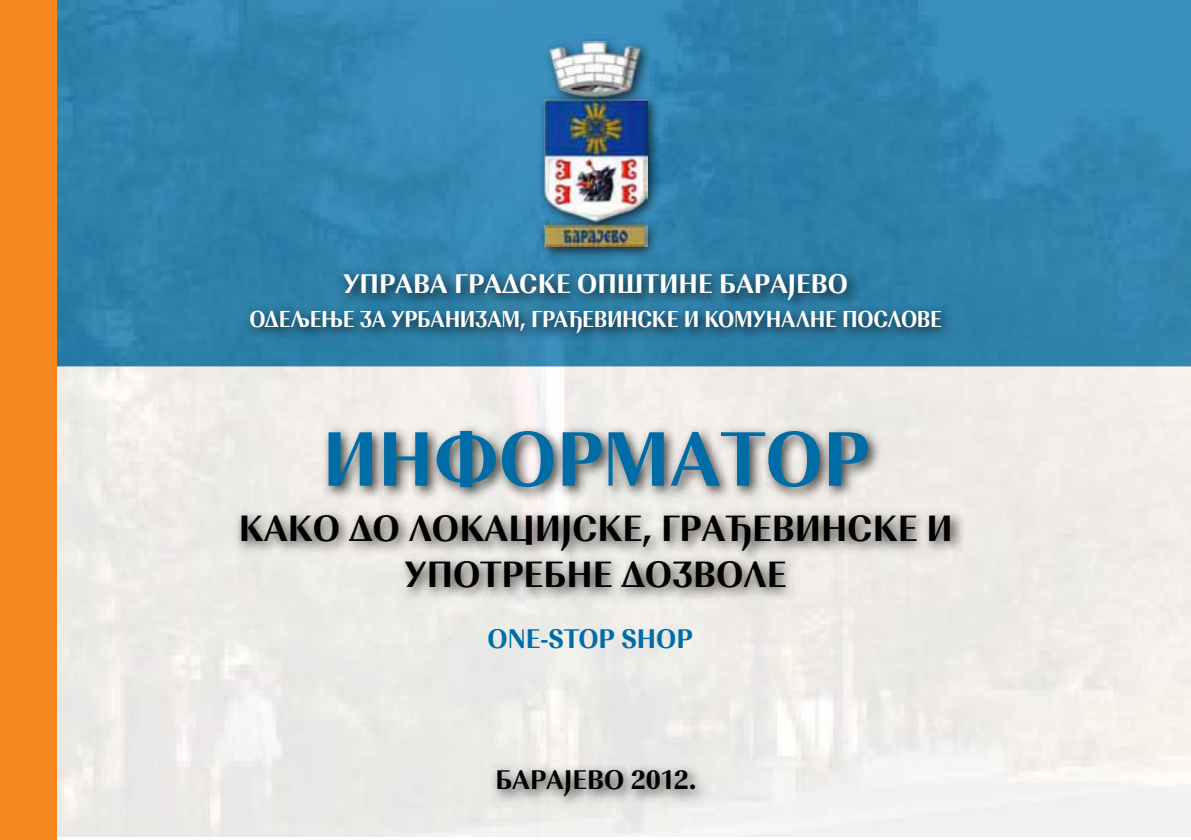
<style>
.page{position:relative;width:1191px;height:840px;background:#fff}
.page>*{position:absolute;margin:0;border:0;box-sizing:border-box;transform-origin:0 0}
.t1{font:80px "NK165";color:#006ca5;scale:.93 1}
.t2{font:38px/46px "NK165";color:#000;text-align:center;scale:.93 1}
.t3{font:28px "NK165";color:#fff;scale:.93 1}
.t4{font:28px "NK165";color:#000;scale:.93 1}
.t5{font:28px "NK165";color:#006ca5;scale:.93 1}
.t6{font:24px "NK165";letter-spacing:-.01em;color:#fff;scale:.87 1}
</style>
<div class="page">
<img style="left:57px;top:0;width:1134px;height:366px">
<div style="left:0;top:0;width:57px;height:839px;background:#f6861f"></div>
<img style="left:336px;top:266px;width:524px;height:37px">
<img style="left:537px;top:35px;width:123px;height:225px">
<img style="left:544px;top:42px;width:103px;height:204px">
<img style="left:321px;top:423px;width:562px;height:79px">
<img style="left:243px;top:303px;width:711px;height:43px">
<img style="left:234px;top:508px;width:731px;height:94px">
<p class="t3" style="left:343px;top:266px;width:544px">УПРАВА ГРАДСКЕ ОПШТИНЕ БАРАЈЕВО</p>
<p class="t6" style="left:249px;top:305px;width:797px">ОДЕЉЕЊЕ ЗА УРБАНИЗАМ, ГРАЂЕВИНСКЕ И КОМУНАЛНЕ ПОСЛОВЕ</p>
<h1 class="t1" style="left:322px;top:411px;width:589px">ИНФОРМАТОР</h1>
<h2 class="t2" style="left:239px;top:505px;width:769px">КАКО ДО ЛОКАЦИЈСКЕ, ГРАЂЕВИНСКЕ И<br>УПОТРЕБНЕ ДОЗВОЛЕ</h2>
<p class="t5" style="left:487px;top:621px;width:222px">ONE-STOP SHOP</p>
<p class="t4" style="left:495px;top:762px;width:217px">БАРАЈЕВО 2012.</p>
</div>
